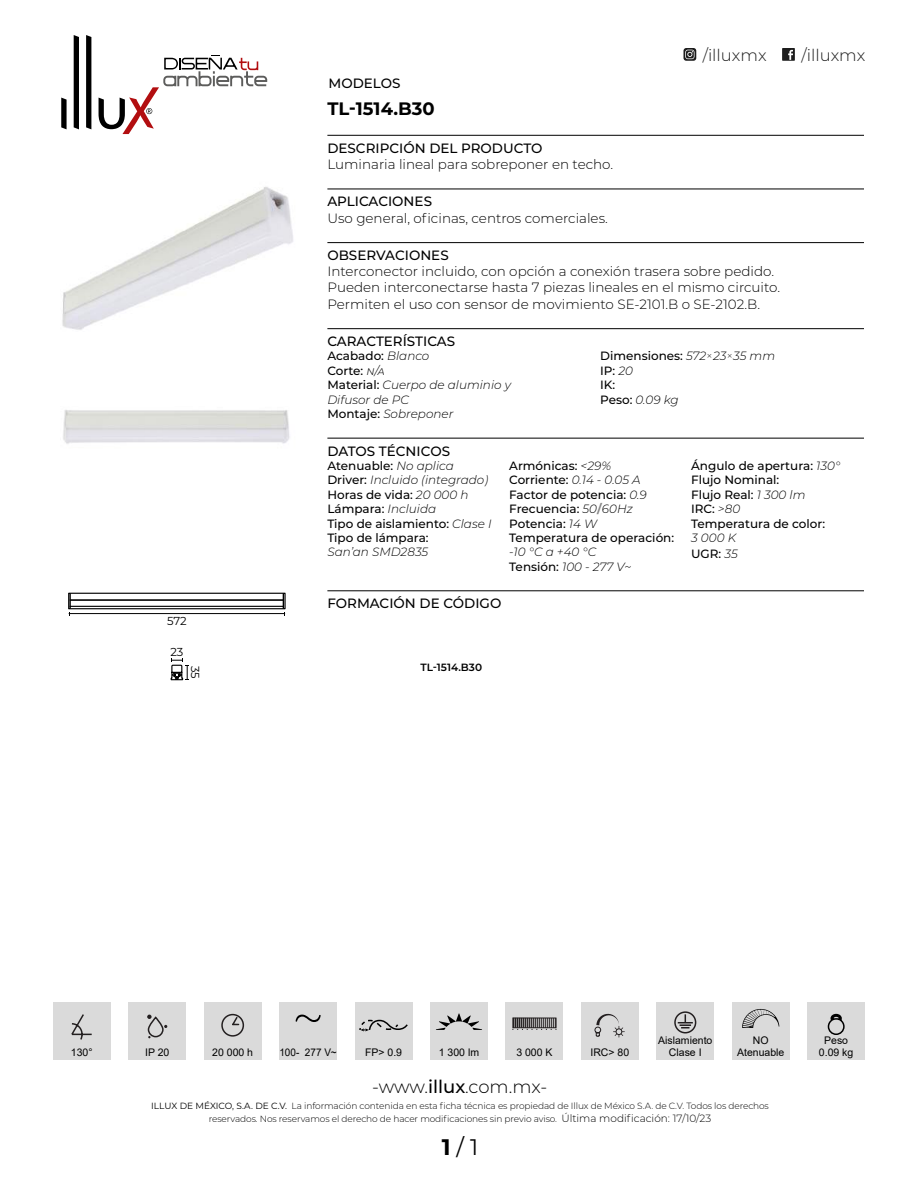
<style>
.page{position:relative;width:918px;height:1188px;background:#fff}
.page>*{position:absolute;margin:0;border:0;box-sizing:border-box;transform-origin:0 0}
.t1{font:22.5px "Montserrat";color:#000}
.t2{font:300 18px "Montserrat";letter-spacing:-.005em;color:#000}
.t3{font:700 18px "Montserrat";color:#000}
.t4{font:300 16.5px "Montserrat";color:#1c1c1c}
.t5{font:300 13.5px/16.2px "Montserrat";color:#000}
.t6{font:500 13.5px "Montserrat";color:#000}
.t7{font:500 12px/14.4px "Montserrat";color:#000}
.t8{font:italic 300 12px/14.4px "Montserrat";color:#000}
.t9{font:11.55px "Montserrat";letter-spacing:-.005em;color:#000}
.t10{font:10.5px/12px "Arial";color:#000;text-align:center}
.t11{font:600 10.5px "Montserrat";color:#000}
.t12{font:10.5px "Arial";color:#000;scale:.95 1}
.t13{font:300 9px/12.6px "Montserrat";letter-spacing:-.01em;color:#000;text-align:center}
.s1{font-weight:500;font-style:normal}
.s2{font-weight:300;font-style:italic}
.s3{font-weight:200}
.s4{font-weight:700;color:#878787}
.s5{font-weight:500}
.s6{font-weight:400}
.s7{font-size:10.5px}
.s8{font-weight:700}
</style>
<div class="page">
<svg style="left:684px;top:48px;width:12px;height:13px"></svg>
<svg style="left:782px;top:48px;width:13px;height:13px"></svg>
<svg style="left:61px;top:98px;width:6px;height:31px"></svg>
<svg style="left:74px;top:35px;width:5px;height:94px"></svg>
<svg style="left:86px;top:35px;width:5px;height:94px"></svg>
<svg style="left:99px;top:55px;width:168px;height:79px"></svg>
<svg style="left:68px;top:593px;width:218px;height:22px"></svg>
<hr style="left:70px;top:600px;width:213px;height:1px;background:#000">
<svg style="left:170px;top:658px;width:19px;height:22px"></svg>
<img style="left:62px;top:187px;width:231px;height:257px">
<hr style="left:327px;top:135px;width:537px;height:1px;background:#000">
<hr style="left:327px;top:189px;width:537px;height:1px;background:#000">
<hr style="left:327px;top:242px;width:537px;height:1px;background:#000">
<hr style="left:327px;top:328px;width:537px;height:1px;background:#000">
<hr style="left:327px;top:438px;width:537px;height:1px;background:#000">
<hr style="left:327px;top:590px;width:537px;height:1px;background:#000">
<div style="left:506px;top:1002px;width:57px;height:58px;background:#dadada"></div>
<svg style="left:513px;top:1018px;width:44px;height:12px"></svg>
<div style="left:279px;top:1002px;width:58px;height:58px;background:#dadada"></div>
<svg style="left:296px;top:1015px;width:25px;height:7px"></svg>
<div style="left:430px;top:1002px;width:58px;height:58px;background:#dadada"></div>
<svg style="left:436px;top:1013px;width:46px;height:17px"></svg>
<div style="left:53px;top:1002px;width:58px;height:58px;background:#dadada"></div>
<svg style="left:71px;top:1014px;width:21px;height:26px"></svg>
<div style="left:204px;top:1002px;width:58px;height:58px;background:#dadada"></div>
<svg style="left:221px;top:1013px;width:24px;height:24px"></svg>
<div style="left:128px;top:1002px;width:58px;height:58px;background:#dadada"></div>
<div style="left:148px;top:1017px;width:16px;height:20px;border:2px solid #231f20;border-radius:7px"></div>
<svg style="left:147px;top:1015px;width:5px;height:4px"></svg>
<div style="left:732px;top:1002px;width:58px;height:58px;background:#dadada"></div>
<svg style="left:742px;top:1009px;width:37px;height:19px"></svg>
<div style="left:581px;top:1002px;width:58px;height:58px;background:#dadada"></div>
<svg style="left:594px;top:1014px;width:31px;height:24px"></svg>
<div style="left:807px;top:1002px;width:58px;height:58px;background:#dadada"></div>
<svg style="left:827px;top:1013px;width:18px;height:22px"></svg>
<div style="left:355px;top:1002px;width:57px;height:58px;background:#dadada"></div>
<svg style="left:359px;top:1019px;width:49px;height:12px"></svg>
<div style="left:656px;top:1002px;width:58px;height:58px;background:#dadada"></div>
<div style="left:674px;top:1011px;width:22px;height:22px;border:2px solid #231f20;border-radius:50%"></div>
<svg style="left:678px;top:1014px;width:15px;height:14px"></svg>
<p class="t6" style="left:328px;top:73px;width:73px">MODELOS</p>
<h3 class="t4" style="left:703px;top:44px;width:65px">/illuxmx</h3>
<h3 class="t4" style="left:801px;top:44px;width:65px">/illuxmx</h3>
<h2 class="t3" style="left:327px;top:96px;width:109px">TL-1514.B30</h2>
<p class="t6" style="left:327px;top:138px;width:217px">DESCRIPCIÓN DEL PRODUCTO</p>
<p class="t5" style="left:327px;top:156px;width:287px">Luminaria lineal para sobreponer en techo.</p>
<p class="t6" style="left:327px;top:192px;width:106px">APLICACIONES</p>
<p class="t5" style="left:327px;top:209px;width:282px">Uso general, oficinas, centros comerciales.</p>
<p class="t6" style="left:327px;top:246px;width:123px">OBSERVACIONES</p>
<p class="t5" style="left:327px;top:263px;width:454px">Interconector incluido, con opción a conexión trasera sobre pedido.<br>Pueden interconectarse hasta 7 piezas lineales en el mismo circuito.<br>Permiten el uso con sensor de movimiento SE-2101.B o SE-2102.B.</p>
<p class="t6" style="left:327px;top:332px;width:129px">CARACTERÍSTICAS</p>
<p class="t8" style="left:327px;top:349px;width:185px"><span class="s1">Acabado:</span> Blanco<br><span class="s1">Corte:</span> N/A<br><span class="s1">Material:</span> Cuerpo de aluminio y<br>Difusor de PC<br><span class="s1">Montaje:</span> Sobreponer</p>
<p class="t7" style="left:600px;top:349px;width:176px">Dimensiones: <span class="s2">572</span><span class="s3">×</span><span class="s2">23</span><span class="s3">×</span><span class="s2">35 mm<br></span>IP: <span class="s2">20<br></span>IK:<br>Peso: <span class="s2">0.09 kg</span></p>
<p class="t6" style="left:327px;top:441px;width:124px">DATOS TÉCNICOS</p>
<p class="t7" style="left:327px;top:458px;width:166px">Atenuable: <span class="s2">No aplica<br></span>Driver: <span class="s2">Incluido (integrado)<br></span>Horas de vida: <span class="s2">20 000 h<br></span>Lámpara: <span class="s2">Incluida<br></span>Tipo de aislamiento: <span class="s2">Clase I<br></span>Tipo de lámpara:</p>
<p class="t8" style="left:327px;top:544px;width:102px">San’an SMD2835</p>
<p class="t7" style="left:691px;top:458px;width:150px">Ángulo de apertura: <span class="s2">130°<br></span>Flujo Nominal:<br>Flujo Real: <span class="s2">1 300 lm<br></span>IRC: <span class="s2">&gt;80<br></span>Temperatura de color:</p>
<p class="t8" style="left:691px;top:529px;width:48px;line-height:16.2px">3 000 K<br><span class="s1">UGR:</span> 35</p>
<p class="t7" style="left:509px;top:458px;width:166px">Armónicas: <span class="s2">&lt;29%<br></span>Corriente: <span class="s2">0.14 - 0.05 A<br></span>Factor de potencia: <span class="s2">0.9<br></span>Frecuencia: <span class="s2">50</span><span class="s4">/</span><span class="s2">60Hz<br></span>Potencia: <span class="s2">14 W<br></span>Temperatura de operación:</p>
<p class="t8" style="left:509px;top:544px;width:124px">-10 °C a +40 °C<br><span class="s1">Tensión:</span> 100 - 277 V~</p>
<p class="t9" style="left:167px;top:613px;width:21px">572</p>
<p class="t9" style="left:170px;top:644px;width:15px">23</p>
<p class="t9" style="left:203px;top:666px;width:14px;rotate:90deg">35</p>
<p class="t6" style="left:327px;top:594px;width:175px">FORMACIÓN DE CÓDIGO</p>
<p class="t11" style="left:421px;top:660px;width:63px">TL-1514.B30</p>
<p class="t10" style="left:753px;top:1034px;width:17px">NO</p>
<p class="t10" style="left:658px;top:1034px;width:56px">Aislamiento<br>Clase I</p>
<p class="t10" style="left:824px;top:1034px;width:25px">Peso</p>
<p class="t10" style="left:71px;top:1046px;width:23px">130°</p>
<p class="t10" style="left:145px;top:1046px;width:26px">IP 20</p>
<p class="t10" style="left:212px;top:1046px;width:42px">20 000 h</p>
<p class="t12" style="left:279px;top:1045px;width:62px">100- 277 V~</p>
<p class="t10" style="left:439px;top:1046px;width:42px">1 300 lm</p>
<p class="t10" style="left:516px;top:1046px;width:38px">3 000 K</p>
<p class="t10" style="left:590px;top:1046px;width:40px">IRC&gt; 80</p>
<p class="t10" style="left:737px;top:1046px;width:49px">Atenuable</p>
<p class="t10" style="left:365px;top:1046px;width:39px">FP&gt; 0.9</p>
<p class="t10" style="left:819px;top:1046px;width:36px">0.09 kg</p>
<h2 class="t2" style="left:372px;top:1075px;width:177px">-www.<span class="s5">illux</span>.com.mx-</h2>
<p class="t13" style="left:151px;top:1099px;width:619px"><span class="s6">ILLUX DE MÉXICO, S.A. DE C.V.</span> La información contenida en esta ficha técnica es propiedad de Illux de México S.A. de C.V. Todos los derechos reservados. Nos reservamos el derecho de hacer modificaciones sin previo aviso. <span class="s7">Última modificación: 17/10/23</span></p>
<h1 class="t1" style="left:442px;top:1132px;width:38px"><span class="s8">1</span> / 1</h1>
</div>
